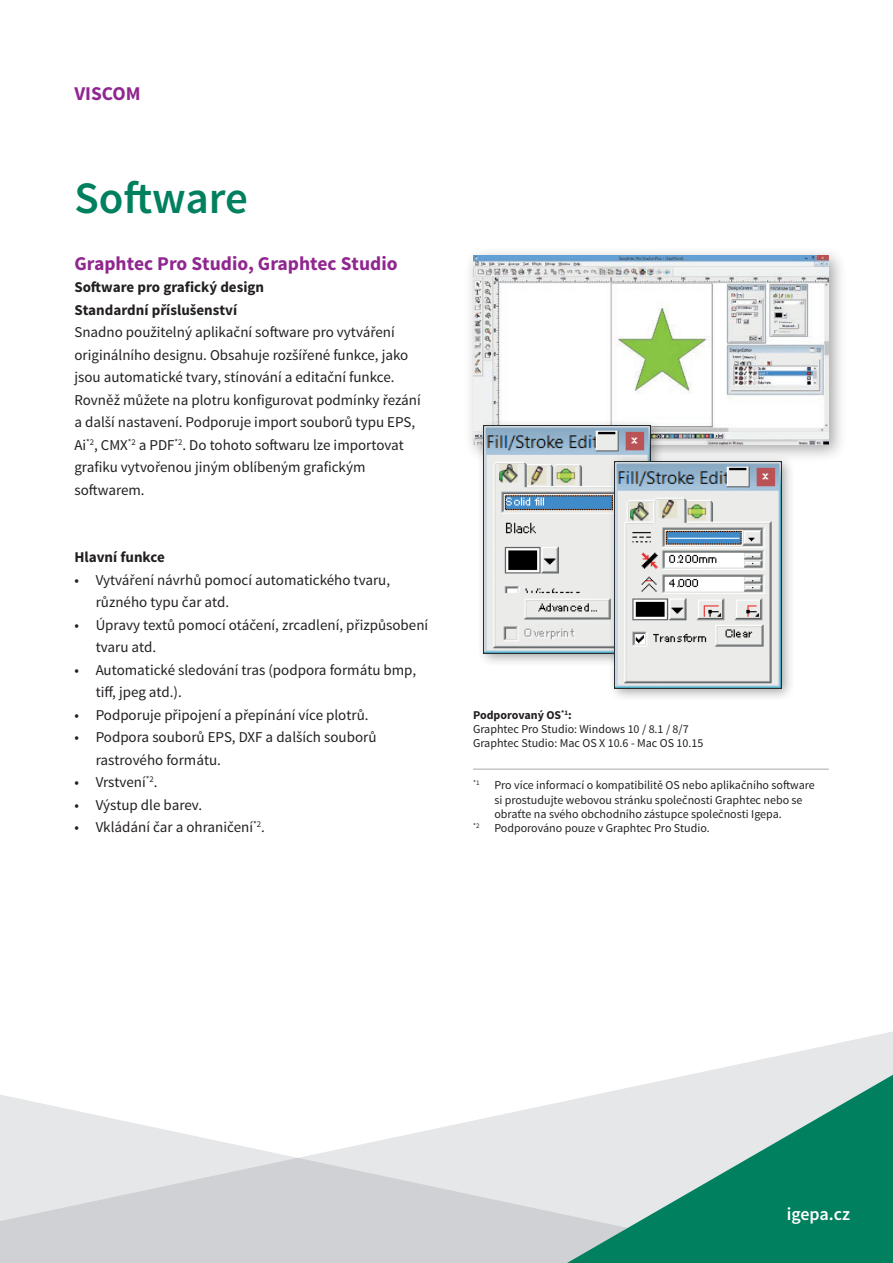
<style>
.page{position:relative;width:893px;height:1263px;background:#fff}
.page>*{position:absolute;margin:0;border:0;box-sizing:border-box;transform-origin:0 0}
.t1{font:600 45px "Source Sans Pro";letter-spacing:-.005em;color:#00805f}
.t2{font:700 19.5px "Source Sans Pro";color:#90268f}
.t3{font:600 18px "Source Sans Pro";color:#fff}
.t4{font:15px/22.5px "Source Sans Pro";color:#231f20}
.t5{font:700 15px/22.5px "Source Sans Pro";color:#231f20}
.t6{font:12px/14.4px "Source Sans Pro";color:#231f20}
.s1{font-weight:700}
</style>
<div class="page">
<svg style="left:690px;top:1031px;width:203px;height:44px"></svg>
<svg style="left:0;top:1095px;width:567px;height:168px"></svg>
<svg style="left:567px;top:1075px;width:326px;height:188px;background:#72b3a3"></svg>
<hr style="left:473px;top:769px;width:356px;height:1px;background:#a8a9ad">
<div style="left:463px;top:246px;width:384px;height:217px;background:#231f20;opacity:.4"></div>
<img style="left:473px;top:255px;width:355px;height:189px">
<div style="left:477px;top:419px;width:187px;height:248px;background:#231f20;opacity:.4"></div>
<img style="left:484px;top:426px;width:166px;height:227px">
<div style="left:607px;top:454px;width:188px;height:248px;background:#231f20;opacity:.4"></div>
<img style="left:614px;top:461px;width:167px;height:227px">
<h2 class="t2" style="left:74px;top:81px;width:68px">VISCOM</h2>
<h1 class="t1" style="left:74px;top:169px;width:175px">Software</h1>
<h2 class="t2" style="left:74px;top:251px;width:325px">Graphtec Pro Studio, Graphtec Studio</h2>
<p class="t5" style="left:74px;top:277px;width:191px">Software pro grafický design<br>Standardní příslušenství</p>
<p class="t4" style="left:74px;top:321px;width:348px">Snadno použitelný aplikační software pro vytváření originálního designu. Obsahuje rozšířené funkce, jako jsou automatické tvary, stínování a editační funkce.<br>Rovněž můžete na plotru konfigurovat podmínky řezání a další nastavení. Podporuje import souborů typu EPS, Ai<sup>*2</sup>, CMX<sup>*2</sup> a PDF<sup>*2</sup>. Do tohoto softwaru lze importovat grafiku vytvořenou jiným oblíbeným grafickým softwarem.</p>
<p class="t5" style="left:74px;top:547px;width:92px">Hlavní funkce</p>
<p class="t4" style="left:96px;top:569px;width:296px;text-indent:-21px">• Vytváření návrhů pomocí automatického tvaru, různého typu čar atd.</p>
<p class="t4" style="left:96px;top:614px;width:334px;text-indent:-21px">• Úpravy textů pomocí otáčení, zrcadlení, přizpůsobení tvaru atd.</p>
<p class="t4" style="left:96px;top:659px;width:322px;text-indent:-21px">• Automatické sledování tras (podpora formátu bmp, tiff, jpeg atd.).</p>
<p class="t4" style="left:74px;top:704px;width:296px">• Podporuje připojení a přepínání více plotrů.</p>
<p class="t4" style="left:96px;top:726px;width:282px;text-indent:-21px">• Podpora souborů EPS, DXF a dalších souborů rastrového formátu.</p>
<p class="t4" style="left:74px;top:771px;width:85px">• Vrstvení<sup>*2</sup>.</p>
<p class="t4" style="left:74px;top:794px;width:129px">• Výstup dle barev.</p>
<p class="t4" style="left:74px;top:816px;width:192px">• Vkládání čar a ohraničení<sup>*2</sup>.</p>
<p class="t6" style="left:473px;top:708px;width:232px"><span class="s1">Podporovaný OS</span><sup>*1</sup><span class="s1">:<br></span>Graphtec Pro Studio: Windows 10 / 8.1 / 8/7<br>Graphtec Studio: Mac OS X 10.6 - Mac OS 10.15</p>
<p class="t6" style="left:473px;top:778px;width:343px"><sup>*1</sup> Pro více informací o kompatibilitě OS nebo aplikačního software</p>
<p class="t6" style="left:494px;top:792px;width:310px">si prostudujte webovou stránku společnosti Graphtec nebo se</p>
<p class="t6" style="left:494px;top:807px;width:289px">obraťte na svého obchodního zástupce společnosti Igepa.</p>
<p class="t6" style="left:473px;top:821px;width:238px"><sup>*2</sup> Podporováno pouze v Graphtec Pro Studio.</p>
<p class="t3" style="left:787px;top:1203px;width:65px">igepa.cz</p>
</div>
